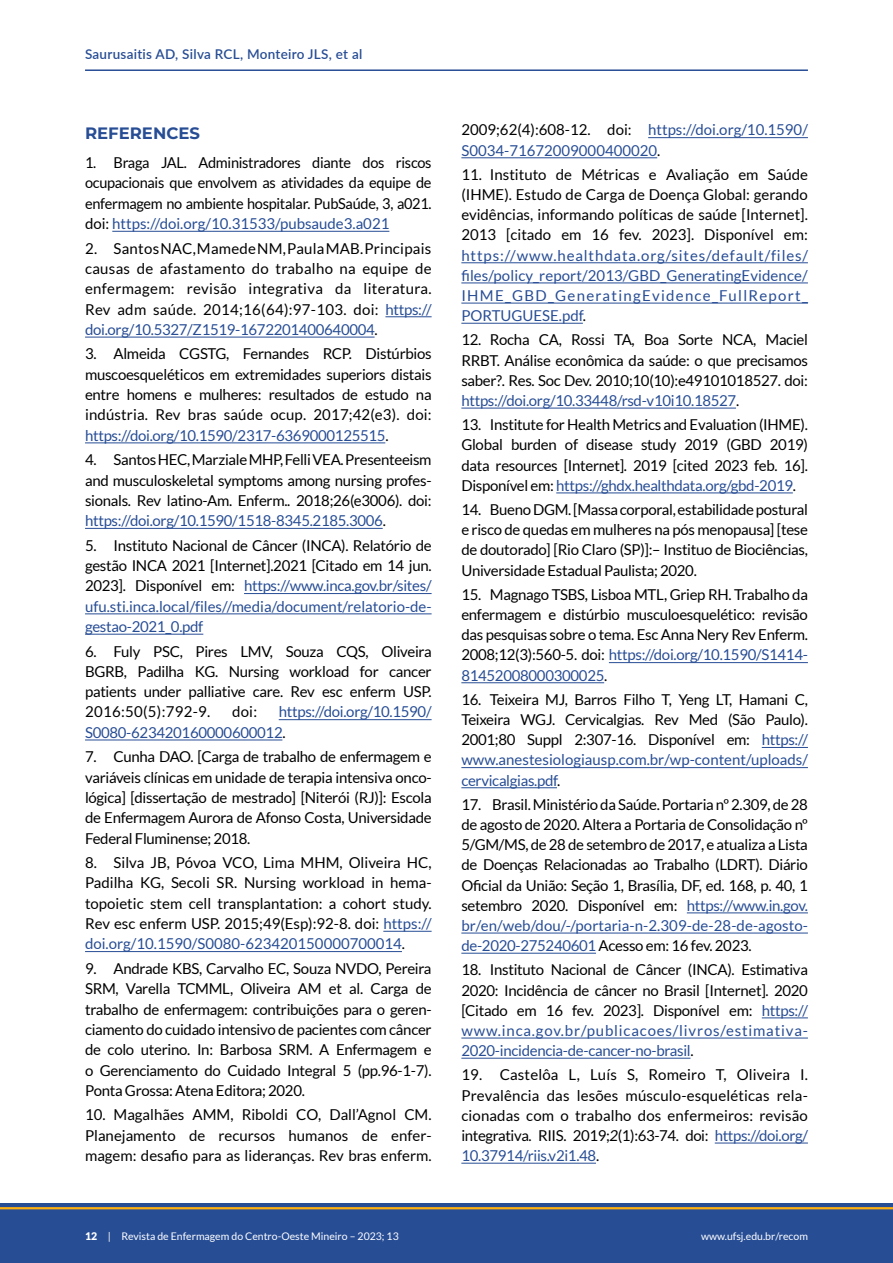
<style>
.page{position:relative;width:893px;height:1263px;background:#fff}
.page>*{position:absolute;margin:0;border:0;box-sizing:border-box;transform-origin:0 0}
.t1{font:100 16.5px "Montserrat";color:#274d95}
.t2{font:15px/20.2px "Lato";letter-spacing:-.02em;color:#000;text-align:justify}
.t3{font:15px/20.1px "Lato";color:#274d95}
.t4{font:15px/20.2px "Lato";letter-spacing:-.02em;color:#274d95}
.t5{font:600 13.5px "Lato";letter-spacing:.02em;color:#274d95}
.t6{font:10.5px "Lato";color:#fff}
.s1{color:#274d95}
.s2{color:#000}
.s3{font-style:italic}
.s4{font-weight:900}
</style>
<div class="page">
<div style="left:0;top:1203px;width:893px;height:60px;background:#274d95"></div>
<hr style="left:0;top:1207px;width:893px;height:2px;background:#ffb011">
<hr style="left:85px;top:69px;width:723px;height:2px;background:#274d95">
<hr style="left:112px;top:231px;width:277px;height:1px;background:#274d95">
<hr style="left:385px;top:316px;width:47px;height:1px;background:#274d95">
<hr style="left:85px;top:337px;width:290px;height:1px;background:#274d95">
<hr style="left:85px;top:442px;width:300px;height:1px;background:#274d95">
<hr style="left:85px;top:528px;width:298px;height:1px;background:#274d95">
<hr style="left:244px;top:593px;width:188px;height:1px;background:#274d95">
<hr style="left:85px;top:613px;width:347px;height:1px;background:#274d95">
<hr style="left:85px;top:634px;width:118px;height:1px;background:#274d95">
<hr style="left:279px;top:719px;width:153px;height:1px;background:#274d95">
<hr style="left:85px;top:740px;width:197px;height:1px;background:#274d95">
<hr style="left:383px;top:931px;width:49px;height:1px;background:#274d95">
<hr style="left:85px;top:951px;width:317px;height:1px;background:#274d95">
<hr style="left:648px;top:137px;width:160px;height:1px;background:#274d95">
<hr style="left:461px;top:157px;width:196px;height:1px;background:#274d95">
<hr style="left:461px;top:262px;width:347px;height:1px;background:#274d95">
<hr style="left:461px;top:283px;width:347px;height:1px;background:#274d95">
<hr style="left:461px;top:303px;width:347px;height:1px;background:#274d95">
<hr style="left:461px;top:323px;width:122px;height:1px;background:#274d95">
<hr style="left:461px;top:408px;width:275px;height:1px;background:#274d95">
<hr style="left:556px;top:492px;width:237px;height:1px;background:#274d95">
<hr style="left:609px;top:662px;width:199px;height:1px;background:#274d95">
<hr style="left:461px;top:682px;width:143px;height:1px;background:#274d95">
<hr style="left:762px;top:747px;width:46px;height:1px;background:#274d95">
<hr style="left:461px;top:767px;width:347px;height:1px;background:#274d95">
<hr style="left:461px;top:787px;width:96px;height:1px;background:#274d95">
<hr style="left:687px;top:912px;width:121px;height:1px;background:#274d95">
<hr style="left:461px;top:933px;width:347px;height:1px;background:#274d95">
<hr style="left:461px;top:953px;width:135px;height:1px;background:#274d95">
<hr style="left:762px;top:1017px;width:46px;height:1px;background:#274d95">
<hr style="left:461px;top:1038px;width:347px;height:1px;background:#274d95">
<hr style="left:461px;top:1058px;width:229px;height:1px;background:#274d95">
<hr style="left:715px;top:1143px;width:93px;height:1px;background:#274d95">
<hr style="left:461px;top:1163px;width:135px;height:1px;background:#274d95">
<p class="t5" style="left:85px;top:44px;width:279px">Saurusaitis AD, Silva RCL, Monteiro JLS, et al</p>
<p class="t1" style="left:85px;top:122px;width:117px">REFERENCES</p>
<p class="t2" style="left:85px;top:152px;width:348px">1. Braga JAL. Administradores diante dos riscos ocupacionais que envolvem as atividades da equipe de enfermagem no ambiente hospitalar. PubSaúde, 3, a021. doi: <span class="s1">https://doi.org/10.31533/pubsaude3.a021</span></p>
<p class="t2" style="left:85px;top:238px;width:348px">2. Santos NAC, Mamede NM, Paula MAB. Principais causas de afastamento do trabalho na equipe de enfermagem: revisão integrativa da literatura.<br>Rev adm saúde. 2014;16(64):97-103. doi: <span class="s1">https:// doi.org/10.5327/Z1519-1672201400640004</span>.</p>
<p class="t2" style="left:85px;top:344px;width:348px">3. Almeida CGSTG, Fernandes RCP. Distúrbios muscoesqueléticos em extremidades superiors distais entre homens e mulheres: resultados de estudo na indústria. Rev bras saúde ocup. 2017;42(e3). doi: <span class="s1">https://doi.org/10.1590/2317-6369000125515</span>.</p>
<p class="t2" style="left:85px;top:450px;width:348px">4. Santos HEC, Marziale MHP, Felli VEA. Presenteeism and musculoskeletal symptoms among nursing profes&shy;sionals. Rev latino-Am. Enferm.. 2018;26(e3006). doi: <span class="s1">https://doi.org/10.1590/1518-8345.2185.3006</span>.</p>
<p class="t2" style="left:85px;top:535px;width:348px">5. Instituto Nacional de Câncer (INCA). Relatório de gestão INCA 2021 [Internet].2021 [Citado em 14 jun.<br>2023]. Disponível em: <span class="s1">https://www.inca.gov.br/sites/ ufu.sti.inca.local/files//media/document/relatorio-de&shy;gestao-2021_0.pdf</span></p>
<p class="t2" style="left:85px;top:641px;width:348px">6. Fuly PSC, Pires LMV, Souza CQS, Oliveira BGRB, Padilha KG. Nursing workload for cancer patients under palliative care. Rev esc enferm USP.<br>2016:50(5):792-9.</p>
<p class="t4" style="left:85px;top:702px;width:348px;text-indent:194px">https://doi.org/10.1590/<br>S0080-623420160000600012<span class="s2">.</span></p>
<p class="t2" style="left:85px;top:747px;width:348px">7. Cunha DAO. [Carga de trabalho de enfermagem e variáveis clínicas em unidade de terapia intensiva onco&shy;lógica] [dissertação de mestrado] [Niterói (RJ)]: Escola de Enfermagem Aurora de Afonso Costa, Universidade Federal Fluminense; 2018.</p>
<p class="t2" style="left:85px;top:852px;width:348px">8. Silva JB, Póvoa VCO, Lima MHM, Oliveira HC, Padilha KG, Secoli SR. Nursing workload in hema&shy;topoietic stem cell transplantation: a cohort study.<br>Rev esc enferm USP. 2015;49(Esp):92-8. doi: <span class="s1">https:// doi.org/10.1590/S0080-623420150000700014</span>.</p>
<p class="t2" style="left:85px;top:958px;width:348px">9. Andrade KBS, Carvalho EC, Souza NVDO, Pereira SRM, Varella TCMML, Oliveira AM et al. Carga de trabalho de enfermagem: contribuições para o geren&shy;ciamento do cuidado intensivo de pacientes com câncer de colo uterino. In: Barbosa SRM. A Enfermagem e o Gerenciamento do Cuidado Integral 5 (pp.96-1-7).<br>Ponta Grossa: Atena Editora; 2020.</p>
<p class="t2" style="left:85px;top:1105px;width:348px">10. Magalhães AMM, Riboldi CO, Dall’Agnol CM.<br>Planejamento de recursos humanos de enfer&shy;magem: desafio para as lideranças. Rev bras enferm.</p>
<p class="t2" style="left:232px;top:702px;width:27px">doi:</p>
<p class="t3" style="left:461px;top:120px;width:348px"><span class="s2">2009;62(4):608-12. doi:</span> https://doi.org/10.1590/<br>S0034-71672009000400020<span class="s2">.</span></p>
<p class="t2" style="left:461px;top:164px;width:348px">11. Instituto de Métricas e Avaliação em Saúde (IHME). Estudo de Carga de Doença Global: gerando evidências, informando políticas de saúde [Internet].<br>2013 [citado em 16 fev. 2023]. Disponível em:</p>
<p class="t3" style="left:461px;top:245px;width:348px;text-align:justify">https://www.healthdata.org/sites/default/files/ files/policy_report/2013/GBD_GeneratingEvidence/ IHME_GBD_GeneratingEvidence_FullReport_ PORTUGUESE.pdf<span class="s2">.</span></p>
<p class="t2" style="left:461px;top:330px;width:348px">12. Rocha CA, Rossi TA, Boa Sorte NCA, Maciel RRBT. Análise econômica da saúde: o que precisamos saber?. Res. Soc Dev. 2010;10(10):e49101018527. doi: <span class="s1">https://doi.org/10.33448/rsd-v10i10.18527</span>.</p>
<p class="t2" style="left:461px;top:415px;width:348px">13. Institute for Health Metrics and Evaluation (IHME).<br>Global burden of disease study 2019 (GBD 2019) data resources [Internet]. 2019 [cited 2023 feb. 16].<br>Disponível em: <span class="s1">https://ghdx.healthdata.org/gbd-2019</span>.</p>
<p class="t2" style="left:461px;top:499px;width:348px">14. Bueno DGM. [Massa corporal, estabilidade postural e risco de quedas em mulheres na pós menopausa] [tese de doutorado] [Rio Claro (SP)]:– Instituo de Biociências, Universidade Estadual Paulista; 2020.</p>
<p class="t2" style="left:461px;top:584px;width:348px">15. Magnago TSBS, Lisboa MTL, Griep RH. Trabalho da enfermagem e distúrbio musculoesquelético: revisão das pesquisas sobre o tema. Esc Anna Nery Rev Enferm.<br>2008;12(3):560-5. doi: <span class="s1">https://doi.org/10.1590/S1414- 81452008000300025</span>.</p>
<p class="t2" style="left:461px;top:689px;width:348px">16. Teixeira MJ, Barros Filho T, Yeng LT, Hamani C, Teixeira WGJ. Cervicalgias. Rev Med (São Paulo).<br>2001;80 Suppl 2:307-16. Disponível em: <span class="s1">https:// www.anestesiologiausp.com.br/wp-content/uploads/ cervicalgias.pdf</span>.</p>
<p class="t2" style="left:461px;top:794px;width:348px">17. Brasil. Ministério da Saúde. Portaria nº 2.309, de 28 de agosto de 2020. Altera a Portaria de Consolidação nº 5/GM/MS, de 28 de setembro de 2017, e atualiza a Lista de Doenças Relacionadas ao Trabalho (LDRT). Diário Oficial da União: Seção 1, Brasília, DF, ed. 168, p. 40, 1 setembro 2020. Disponível em: <span class="s1">https://www.in.gov. br/en/web/dou/-/portaria-n-2.309-de-28-de-agosto&shy;de-2020-275240601</span> Acesso em: 16 fev. 2023.</p>
<p class="t2" style="left:461px;top:960px;width:348px">18. Instituto Nacional de Câncer (INCA). Estimativa 2020: Incidência de câncer no Brasil [Internet]. 2020 [Citado em 16 fev. 2023]. Disponível em: <span class="s1">https:// www.inca.gov.br/publicacoes/livros/estimativa-2020-incidencia-de-cancer-no-brasil</span>.</p>
<p class="t2" style="left:461px;top:1065px;width:348px">19. Castelôa L, Luís S, Romeiro T, Oliveira I.<br>Prevalência das lesões músculo-esqueléticas rela&shy;cionadas com o trabalho dos enfermeiros: revisão integrativa. RIIS. 2019;<span class="s3">2</span>(1):63-74. doi: <span class="s1">https://doi.org/ 10.37914/riis.v2i1.48</span>.</p>
<p class="t6" style="left:85px;top:1230px;width:315px"><span class="s4">12</span> | Revista de Enfermagem do Centro-Oeste Mineiro – 2023; 13</p>
<p class="t6" style="left:701px;top:1230px;width:108px">www.ufsj.edu.br/recom</p>
</div>
